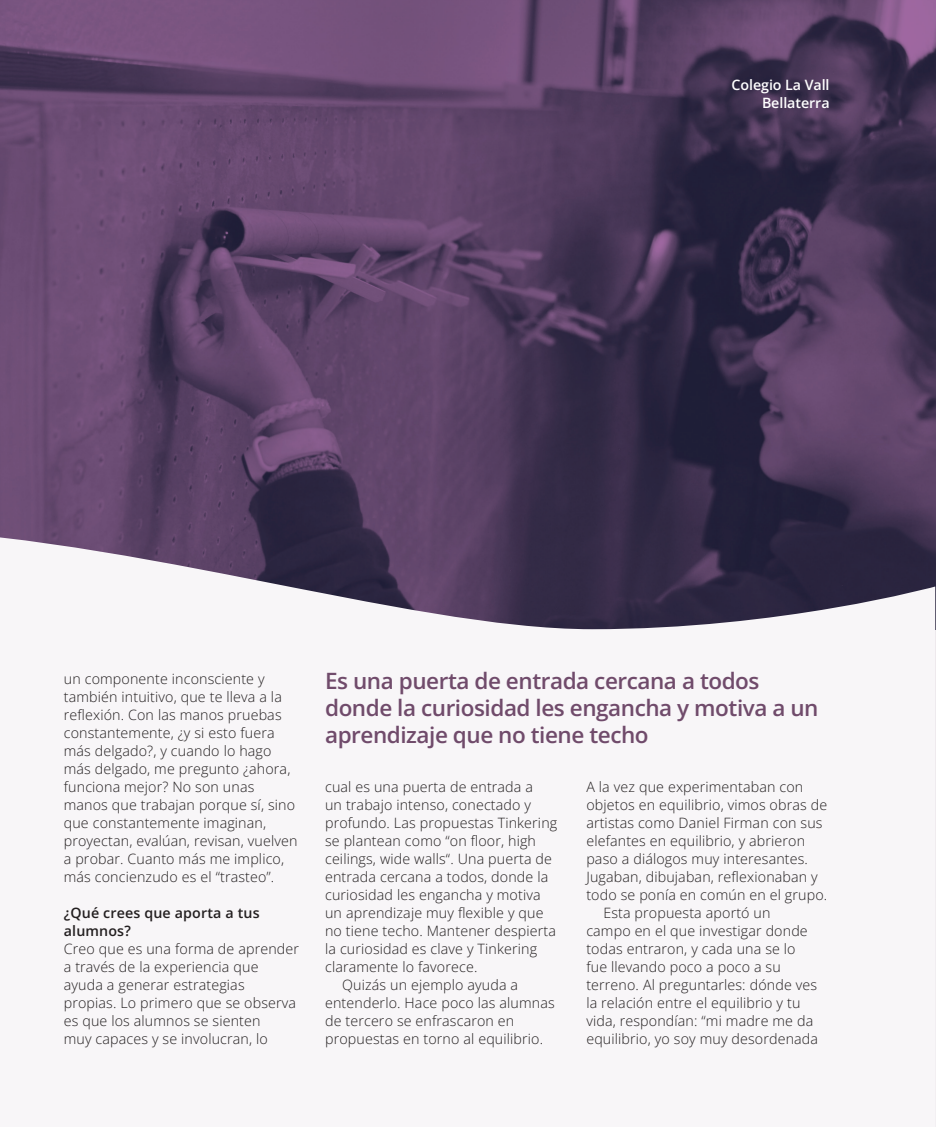
<style>
.page{position:relative;width:936px;height:1127px;background:#fff}
.page>*{position:absolute;margin:0;border:0;box-sizing:border-box;transform-origin:0 0}
.t1{font:600 22.5px/27px "Open Sans";letter-spacing:-.02em;color:#704b6b}
.t2{font:300 14.25px/18px "Open Sans";letter-spacing:.01em;color:#231f20}
.t3{font:600 14.25px/18px "Open Sans";letter-spacing:.01em;color:#231f20}
.t4{font:600 14.25px/18px "Open Sans";letter-spacing:-.005em;color:#fff;text-align:right}
</style>
<div class="page">
<img style="left:0;top:0;width:935px;height:528px">
<svg style="left:0;top:528px;width:935px;height:102px"></svg>
<p class="t4" style="left:731px;top:75px;width:99px">Colegio La Vall<br>Bellaterra</p>
<p class="t2" style="left:64px;top:669px;width:235px">un componente inconsciente y también intuitivo, que te lleva a la reflexión. Con las manos pruebas constantemente, ¿y si esto fuera más delgado?, y cuando lo hago más delgado, me pregunto ¿ahora, funciona mejor? No son unas manos que trabajan porque sí, sino que constantemente imaginan, proyectan, evalúan, revisan, vuelven a probar. Cuanto más me implico, más concienzudo es el “trasteo”.</p>
<p class="t3" style="left:64px;top:903px;width:197px">¿Qué crees que aporta a tus alumnos?</p>
<p class="t2" style="left:64px;top:939px;width:237px">Creo que es una forma de aprender a través de la experiencia que ayuda a generar estrategias propias. Lo primero que se observa es que los alumnos se sienten<br>muy capaces y se involucran, lo</p>
<h1 class="t1" style="left:325px;top:666px;width:495px">Es una puerta de entrada cercana a todos donde la curiosidad les engancha y motiva a un aprendizaje que no tiene techo</h1>
<p class="t2" style="left:325px;top:777px;width:209px">cual es una puerta de entrada a</p>
<p class="t2" style="left:325px;top:795px;width:207px">un trabajo intenso, conectado y</p>
<p class="t2" style="left:325px;top:813px;width:234px">profundo. Las propuestas Tinkering</p>
<p class="t2" style="left:325px;top:831px;width:212px">se plantean como “on floor, high</p>
<p class="t2" style="left:325px;top:849px;width:228px">ceilings, wide walls“. Una puerta de</p>
<p class="t2" style="left:325px;top:867px;width:225px">entrada cercana a todos, donde la</p>
<p class="t2" style="left:325px;top:885px;width:217px">curiosidad les engancha y motiva</p>
<p class="t2" style="left:325px;top:903px;width:220px">un aprendizaje muy flexible y que</p>
<p class="t2" style="left:325px;top:921px;width:232px">no tiene techo. Mantener despierta</p>
<p class="t2" style="left:325px;top:939px;width:213px">la curiosidad es clave y Tinkering</p>
<p class="t2" style="left:325px;top:957px;width:154px">claramente lo favorece.</p>
<p class="t2" style="left:342px;top:975px;width:177px">Quizás un ejemplo ayuda a</p>
<p class="t2" style="left:325px;top:993px;width:231px">entenderlo. Hace poco las alumnas</p>
<p class="t2" style="left:325px;top:1011px;width:191px">de tercero se enfrascaron en</p>
<p class="t2" style="left:325px;top:1029px;width:219px">propuestas en torno al equilibrio.</p>
<p class="t2" style="left:586px;top:777px;width:218px">A la vez que experimentaban con</p>
<p class="t2" style="left:586px;top:795px;width:242px">objetos en equilibrio, vimos obras de</p>
<p class="t2" style="left:586px;top:813px;width:238px">artistas como Daniel Firman con sus</p>
<p class="t2" style="left:586px;top:831px;width:220px">elefantes en equilibrio, y abrieron</p>
<p class="t2" style="left:586px;top:849px;width:223px">paso a diálogos muy interesantes.</p>
<p class="t2" style="left:586px;top:867px;width:233px">Jugaban, dibujaban, reflexionaban y</p>
<p class="t2" style="left:586px;top:885px;width:242px">todo se ponía en común en el grupo.</p>
<p class="t2" style="left:603px;top:903px;width:169px">Esta propuesta aportó un</p>
<p class="t2" style="left:586px;top:921px;width:223px">campo en el que investigar donde</p>
<p class="t2" style="left:586px;top:939px;width:211px">todas entraron, y cada una se lo</p>
<p class="t2" style="left:586px;top:957px;width:196px">fue llevando poco a poco a su</p>
<p class="t2" style="left:586px;top:975px;width:232px">terreno. Al preguntarles: dónde ves</p>
<p class="t2" style="left:586px;top:993px;width:215px">la relación entre el equilibrio y tu</p>
<p class="t2" style="left:586px;top:1011px;width:228px">vida, respondían: “mi madre me da</p>
<p class="t2" style="left:586px;top:1029px;width:233px">equilibrio, yo soy muy desordenada</p>
</div>
